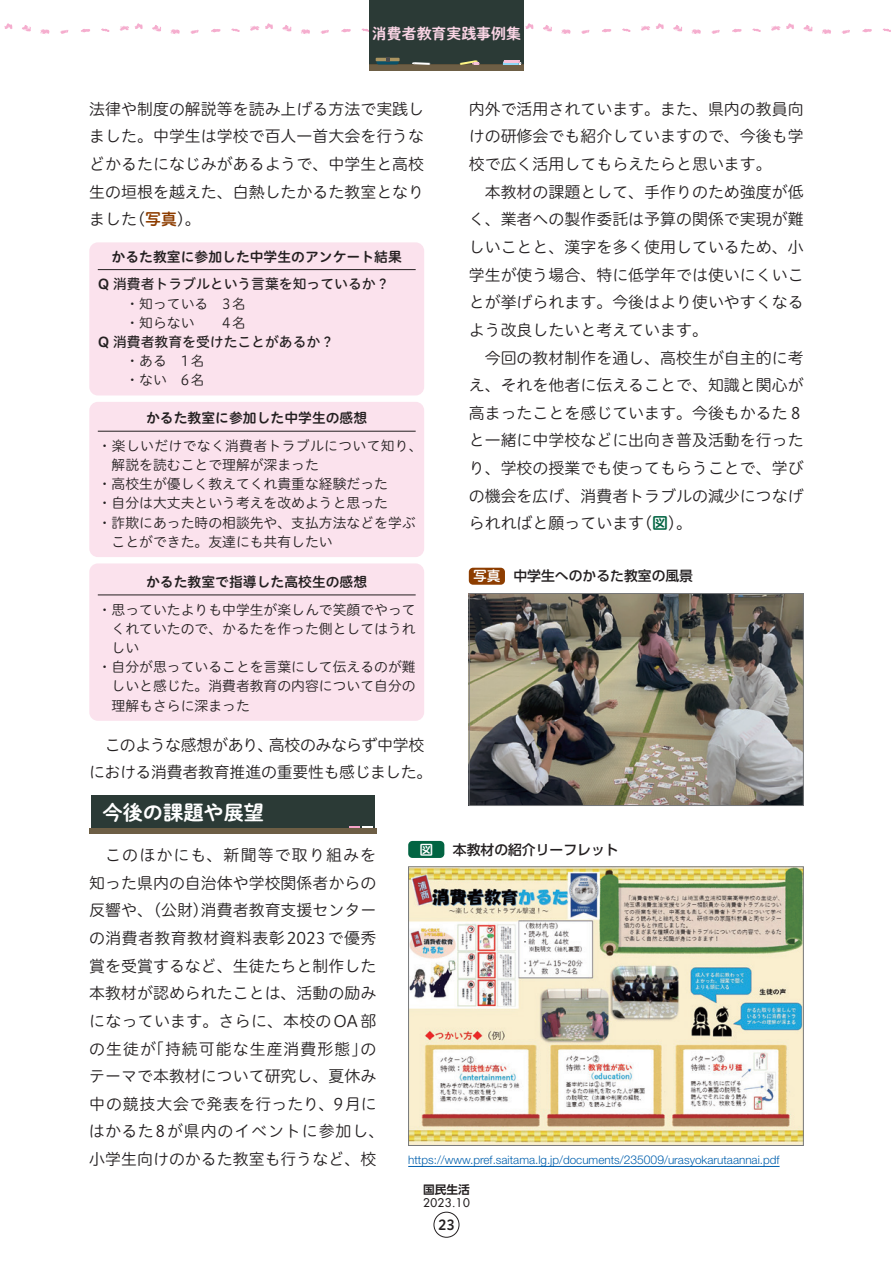
<style>
.page{position:relative;width:893px;height:1263px;background:#fff}
.page>*{position:absolute;margin:0;border:0;box-sizing:border-box;transform-origin:0 0}
.t1{font:20.25px "P Shuei NM Go Std B";color:#fff}
.t2{font:15.9px/27.6px "Hiragino UD Sans R Std W3";color:#231f20;text-align:justify}
.t3{font:15.9px/27.6px "Hiragino UD Sans R Std W3";letter-spacing:-.025em;color:#231f20;text-align:center}
.t4{font:14.85px "P Shuei NM Go Std B";color:#fad5e5}
.t5{font:13.8px/19.2px "Hiragino UD Sans R Std W3";color:#231f20}
.t6{font:13.8px "Hiragino UD Sans R Std W6";color:#231f20}
.t7{font:13.8px "Hiragino UD Sans R Std W5";color:#231f20}
.t8{font:500 13.8px "UD Shin Go Pro";color:#231f20}
.t9{font:13.8px "Hiragino UD Sans R Std W3";letter-spacing:.025em;color:#231f20}
.t10{font:13.8px "Hiragino UD Sans R Std W6";color:#fff}
.t11{font:300 11.7px "Helvetica Neue LT Std";color:#0160ae}
.t12{font:500 11.7px "Futura Std";letter-spacing:.04em;color:#231f20}
.t13{font:700 11.7px "UD Shin Go Pro De";color:#231f20}
.s1{font-family:"Hiragino UD Sans R Std W6";color:#8d3d00}
.s2{font-family:"Hiragino UD Sans R Std W6"}
.s3{font-family:"Hiragino UD Sans R Std W6";color:#026442}
.s4{font-family:"Hiragino UD Sans R Std W6";font-weight:400;color:#fff}
.s5{font-size:12.15px}
</style>
<div class="page">
<svg style="left:101px;top:28px;width:8px;height:4px"></svg>
<svg style="left:81px;top:29px;width:9px;height:3px"></svg>
<svg style="left:60px;top:30px;width:8px;height:4px"></svg>
<svg style="left:40px;top:29px;width:10px;height:5px"></svg>
<svg style="left:22px;top:25px;width:9px;height:6px"></svg>
<svg style="left:4px;top:23px;width:9px;height:6px"></svg>
<svg style="left:231px;top:28px;width:9px;height:4px"></svg>
<svg style="left:211px;top:29px;width:9px;height:3px"></svg>
<svg style="left:190px;top:30px;width:9px;height:4px"></svg>
<svg style="left:170px;top:29px;width:10px;height:5px"></svg>
<svg style="left:152px;top:25px;width:9px;height:6px"></svg>
<svg style="left:135px;top:23px;width:8px;height:6px"></svg>
<svg style="left:120px;top:26px;width:9px;height:5px"></svg>
<svg style="left:362px;top:28px;width:7px;height:4px"></svg>
<svg style="left:341px;top:29px;width:10px;height:3px"></svg>
<svg style="left:320px;top:30px;width:9px;height:4px"></svg>
<svg style="left:301px;top:29px;width:9px;height:5px"></svg>
<svg style="left:282px;top:25px;width:10px;height:6px"></svg>
<svg style="left:265px;top:23px;width:8px;height:6px"></svg>
<svg style="left:250px;top:25px;width:9px;height:6px"></svg>
<svg style="left:622px;top:28px;width:8px;height:4px"></svg>
<svg style="left:602px;top:29px;width:9px;height:3px"></svg>
<svg style="left:581px;top:30px;width:8px;height:4px"></svg>
<svg style="left:561px;top:29px;width:10px;height:5px"></svg>
<svg style="left:543px;top:25px;width:9px;height:6px"></svg>
<svg style="left:525px;top:23px;width:9px;height:6px"></svg>
<svg style="left:752px;top:28px;width:9px;height:4px"></svg>
<svg style="left:732px;top:29px;width:9px;height:3px"></svg>
<svg style="left:711px;top:30px;width:9px;height:4px"></svg>
<svg style="left:691px;top:29px;width:10px;height:5px"></svg>
<svg style="left:673px;top:25px;width:9px;height:6px"></svg>
<svg style="left:656px;top:23px;width:8px;height:6px"></svg>
<svg style="left:641px;top:26px;width:9px;height:5px"></svg>
<svg style="left:883px;top:28px;width:8px;height:4px"></svg>
<svg style="left:862px;top:29px;width:10px;height:3px"></svg>
<svg style="left:841px;top:30px;width:9px;height:4px"></svg>
<svg style="left:822px;top:29px;width:9px;height:5px"></svg>
<svg style="left:803px;top:25px;width:10px;height:6px"></svg>
<svg style="left:786px;top:23px;width:8px;height:6px"></svg>
<svg style="left:771px;top:25px;width:9px;height:6px"></svg>
<div style="left:369px;top:0;width:155px;height:70px;background:#2b3a36"></div>
<svg style="left:369px;top:64px;width:155px;height:1px"></svg>
<div style="left:369px;top:65px;width:155px;height:5px;background:#6d5e45"></div>
<svg style="left:377px;top:58px;width:22px;height:6px"></svg>
<hr style="left:376px;top:58px;width:24px;height:3px;background:#aa9461">
<svg style="left:386px;top:57px;width:3px;height:4px"></svg>
<svg style="left:503px;top:61px;width:18px;height:4px"></svg>
<svg style="left:412px;top:62px;width:18px;height:3px"></svg>
<svg style="left:460px;top:60px;width:20px;height:5px"></svg>
<div style="left:89px;top:563px;width:335px;height:158px;background:#fbe2ed;border-radius:9px"></div>
<div style="left:89px;top:402px;width:335px;height:155px;background:#fbe2ed;border-radius:9px"></div>
<div style="left:89px;top:242px;width:335px;height:153px;background:#fbe2ed;border-radius:9px"></div>
<hr style="left:98px;top:269px;width:318px;height:1px;background:#231f20">
<hr style="left:98px;top:431px;width:318px;height:1px;background:#231f20">
<hr style="left:98px;top:595px;width:318px;height:1px;background:#231f20">
<div style="left:91px;top:795px;width:284px;height:38px;background:#2b3a36"></div>
<div style="left:89px;top:828px;width:287px;height:5px;background:#6d5e45"></div>
<svg style="left:349px;top:826px;width:24px;height:2px"></svg>
<div style="left:469px;top:568px;width:36px;height:17px;background:#8d3d00;border-radius:4px"></div>
<img style="left:471px;top:595px;width:331px;height:209px">
<div style="left:469px;top:593px;width:335px;height:213px;border:1px solid #76787b"></div>
<div style="left:408px;top:841px;width:36px;height:17px;background:#026442;border-radius:4px"></div>
<img style="left:410px;top:868px;width:392px;height:276px">
<div style="left:408px;top:866px;width:396px;height:280px;border:1px solid #76787b"></div>
<hr style="left:408px;top:1166px;width:372px;height:1px;background:#0160ae">
<div style="left:434px;top:1212px;width:25px;height:25px;border:1px solid #231f20;border-radius:50%"></div>
<p class="t4" style="left:372px;top:22px;width:150px">消費者教育実践事例集</p>
<p class="t2" style="left:89px;top:94px;width:336px">法律や制度の解説等を読み上げる方法で実践しました。中学生は学校で百人一首大会を行うなどかるたになじみがあるようで、中学生と高校生の垣根を越えた、白熱したかるた教室となりました（<span class="s1">写真</span>）。</p>
<p class="t6" style="left:112px;top:246px;width:292px">かるた教室に参加した中学生のアンケート結果</p>
<p class="t7" style="left:98px;top:274px;width:293px"><span class="s2">Q</span> 消費者トラブルという言葉を知っているか？</p>
<p class="t5" style="left:125px;top:293px;width:122px">・知っている　3名・知らない　　4名</p>
<p class="t7" style="left:98px;top:331px;width:238px"><span class="s2">Q</span> 消費者教育を受けたことがあるか？</p>
<p class="t5" style="left:125px;top:350px;width:81px">・ある　1名・ない　6名</p>
<p class="t6" style="left:146px;top:408px;width:223px">かるた教室に参加した中学生の感想</p>
<p class="t9" style="left:98px;top:435px;width:326px">・楽しいだけでなく消費者トラブルについて知り、</p>
<p class="t5" style="left:112px;top:455px;width:209px">解説を読むことで理解が深まった</p>
<p class="t5" style="left:98px;top:474px;width:292px">・高校生が優しく教えてくれ貴重な経験だった</p>
<p class="t5" style="left:98px;top:493px;width:292px">・自分は大丈夫という考えを改めようと思った</p>
<p class="t5" style="left:98px;top:512px;width:319px">・詐欺にあった時の相談先や、支払方法などを学ぶ</p>
<p class="t5" style="left:112px;top:531px;width:223px">ことができた。友達にも共有したい</p>
<p class="t6" style="left:146px;top:571px;width:223px">かるた教室で指導した高校生の感想</p>
<p class="t5" style="left:98px;top:599px;width:319px">・思っていたよりも中学生が楽しんで笑顔でやって</p>
<p class="t5" style="left:112px;top:618px;width:306px">くれていたので、かるたを作った側としてはうれ</p>
<p class="t5" style="left:112px;top:637px;width:29px">しい</p>
<p class="t5" style="left:98px;top:657px;width:319px">・自分が思っていることを言葉にして伝えるのが難</p>
<p class="t5" style="left:112px;top:676px;width:306px">しいと感じた。消費者教育の内容について自分の</p>
<p class="t5" style="left:112px;top:695px;width:140px">理解もさらに深まった</p>
<p class="t3" style="left:89px;top:730px;width:345px">このような感想があり、高校のみならず中学校<br>における消費者教育推進の重要性も感じました。</p>
<p class="t1" style="left:103px;top:797px;width:163px">今後の課題や展望</p>
<p class="t2" style="left:469px;top:94px;width:336px">内外で活用されています。また、県内の教員向けの研修会でも紹介していますので、今後も学校で広く活用してもらえたらと思います。</p>
<p class="t2" style="left:469px;top:177px;width:336px;text-indent:16px">本教材の課題として、手作りのため強度が低く、業者への製作委託は予算の関係で実現が難しいことと、漢字を多く使用しているため、小学生が使う場合、特に低学年では使いにくいことが挙げられます。今後はより使いやすくなるよう改良したいと考えています。</p>
<p class="t2" style="left:469px;top:343px;width:336px;text-indent:16px">今回の教材制作を通し、高校生が自主的に考え、それを他者に伝えることで、知識と関心が高まったことを感じています。今後もかるた８と一緒に中学校などに出向き普及活動を行ったり、学校の授業でも使ってもらうことで、学びの機会を広げ、消費者トラブルの減少につなげられればと願っています（<span class="s3">図</span>）。</p>
<p class="t8" style="left:473px;top:565px;width:222px"><span class="s4">写真</span> 中学生へのかるた教室の風景</p>
<p class="t2" style="left:89px;top:840px;width:297px;text-align:center">このほかにも、新聞等で取り組みを<br>知った県内の自治体や学校関係者からの反響や、（公財）消費者教育支援センターの消費者教育教材資料表彰 2023で優秀賞を受賞するなど、生徒たちと制作した本教材が認められたことは、活動の励みになっています。さらに、本校のOA部の生徒が「持続可能な生産消費形態」のテーマで本教材について研究し、夏休み中の競技大会で発表を行ったり、9月にはかるた8が県内のイベントに参加し、小学生向けのかるた教室も行うなど、校</p>
<p class="t10" style="left:419px;top:839px;width:15px">図</p>
<p class="t8" style="left:453px;top:838px;width:167px">本教材の紹介リーフレット</p>
<p class="t11" style="left:408px;top:1153px;width:373px">https://www.pref.saitama.lg.jp/documents/<span class="s5">235009</span>/urasyokarutaannai.pdf</p>
<p class="t13" style="left:423px;top:1179px;width:48px">国民生活</p>
<p class="t12" style="left:423px;top:1196px;width:48px">2023.10</p>
<p class="t6" style="left:438px;top:1214px;width:18px">23</p>
</div>
